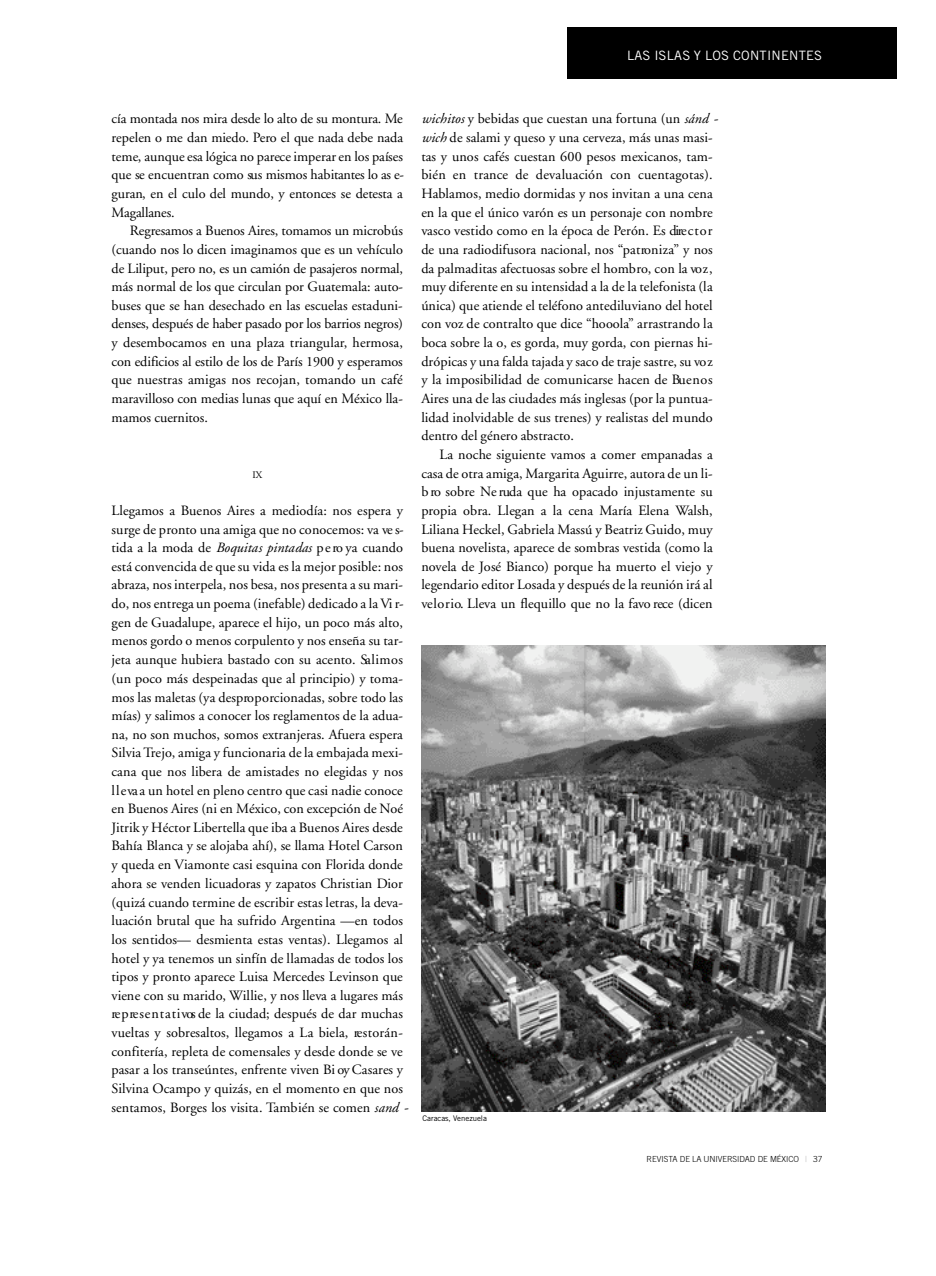
<style>
.page{position:relative;width:936px;height:1276px;background:#fff}
.page>*{position:absolute;margin:0;border:0;box-sizing:border-box;transform-origin:0 0}
.t1{font:14.25px/18.6px "Adobe Garamond";color:#000;text-align:justify}
.t2{font:12.9px "Trade Gothic";letter-spacing:.02em;color:#fff}
.t3{font:9.9px "Adobe Garamond";color:#000}
.t4{font:300 8.4px "Trade Gothic";letter-spacing:-.01em;color:#000}
.t5{font:7.8px "Trade Gothic";letter-spacing:-.005em;color:#000}
.s1{font-style:italic}
.s2{font-weight:400;color:#bfbfbf}
</style>
<div class="page">
<div style="left:567px;top:27px;width:329px;height:52px;background:#000"></div>
<img style="left:421px;top:645px;width:404px;height:466px">
<p class="t2" style="left:627px;top:51px;width:196px">LAS ISLAS Y LOS CONTINENTES</p>
<p class="t1" style="left:112px;top:111px;width:294px">cía montada nos mira desde lo alto de su montura. Me repelen o me dan miedo. Pe ro el que nada debe nada teme, aunque esa lógica no parece imperar en los países que se encuentran como sus mismos habitantes lo as e&shy;guran, en el culo del mundo, y entonces se detesta a Ma g a lla n e s.</p>
<p class="t1" style="left:112px;top:223px;width:293px;text-indent:18px">Regresamos a Buenos Aires, tomamos un microbús (cuando nos lo dicen imaginamos que es un vehículo de Liliput, pero no, es un camión de pasajeros normal, más normal de los que circulan por Guatemala: auto&shy;buses que se han desechado en las escuelas estaduni&shy;denses, después de haber pasado por los barrios negros) y desembocamos en una plaza triangular, hermosa, con edificios al estilo de los de París 1900 y esperamos que nuestras amigas nos recojan, tomando un café maravilloso con medias lunas que aquí en México lla&shy;mamos cuernitos.</p>
<p class="t3" style="left:252px;top:470px;width:11px">IX</p>
<p class="t1" style="left:112px;top:502px;width:298px;text-align:left">Llegamos a Buenos Aires a mediodía: nos espera y surge de pronto una amiga que no conocemos: va ve s&shy;tida a la moda de <span class="s1">Boquitas pintadas</span> p e ro ya cuando está convencida de que su vida es la mejor posible: nos abraza, nos interpela, nos besa, nos presenta a su mari&shy;do, nos entrega un poema (inefable) dedicado a la Vi r&shy;gen de Guadalupe, aparece el hijo, un poco más alto, menos gordo o menos corpulento y nos enseña su tar&shy;jeta aunque hubiera bastado con su acento. Sa lim o s (un poco más despeinadas que al principio) y toma&shy;mos las maletas (ya despro p o rcionadas, sobre todo las mías) y salimos a conocer los reglamentos de la adua&shy;na, no son muchos, somos extranjeras. Afuera espera Silvia Trejo, amiga y funcionaria de la embajada mexi&shy;cana que nos libera de amistades no elegidas y nos l l e vaa un hotel en pleno centro que casi nadie conoce en Buenos Aires (ni en México, con excepción de No é Jitrik y Héctor Libertella que iba a Buenos Aires desde Bahía Blanca y se alojaba ahí), se llama Hotel Carson y queda en Viamonte casi esquina con Florida donde ahora se venden licuadoras y zapatos Christian Dio r (quizá cuando termine de escribir estas letras, la deva&shy;luación brutal que ha sufrido Argentina —en todos los sentidos— desmienta estas ventas). Llegamos al hotel y ya tenemos un sinfín de llamadas de todos los tipos y pronto aparece Luisa Me rcedes Levinson que viene con su marido, Willie, y nos lleva a lugares más re p re s e n t a t i vos de la ciudad; después de dar muchas vueltas y sobresaltos, llegamos a La biela, re sto r á n - confitería, repleta de comensales y desde donde se ve pasar a los transeúntes, enfrente viven Bi oy Casares y Silvina Ocampo y quizás, en el momento en que nos sentamos, Borges los visita. También se comen <span class="s1">sa n d -</span></p>
<p class="t1" style="left:421px;top:111px;width:298px;text-align:left"><span class="s1">w ich ito s</span> y bebidas que cuestan una fortuna (un <span class="s1">sá n d - wich</span> de salami y queso y una cerveza, más unas masi&shy;tas y unos cafés cuestan 600 pesos mexicanos, tam&shy;bién en trance de devaluación con cuentagotas).<br>Hablamos, medio dormidas y nos invitan a una cena en la que el único varón es un personaje con nombre vasco vestido como en la época de Perón. Es dire c t o r de una radiodifusora nacional, nos “p a tro n iz a” y nos da palmaditas afectuosas sobre el hombro, con la vo z , muy diferente en su intensidad a la de la telefonista (la única) que atiende el teléfono antediluviano del hotel con voz de contralto que dice “hooola” arrastrando la boca sobre la o, es gorda, muy gorda, con piernas hi&shy;drópicas y una falda tajada y saco de traje sastre, su vo z y la imposibilidad de comunicarse hacen de Bu e n o s A ires una de las ciudades más inglesas (por la puntua&shy;lidad inolvidable de sus trenes) y realistas del mundo d e n tro del género abstracto.</p>
<p class="t1" style="left:421px;top:446px;width:293px;text-indent:18px">La noche siguiente vamos a comer empanadas a casa de otra amiga, Margarita Aguirre, autora de un li&shy;b ro sobre Ne ruda que ha opacado injustamente su p ropia obra. Llegan a la cena María Elena Wa lsh , Liliana Heckel, Gabriela Massú y Beatriz Guido, muy buena novelista, aparece de sombras vestida (como la n ovela de José Bianco) porque ha muerto el viejo y legendario editor Losada y después de la reunión irá al ve lo r io. Lleva un flequillo que no la favo rece (dicen</p>
<p class="t5" style="left:422px;top:1115px;width:66px">Caracas, Venezuela</p>
<p class="t4" style="left:646px;top:1155px;width:177px">REVISTA DE LA UNIVERSIDAD DE MÉXICO <span class="s2">|</span> 37</p>
</div>
